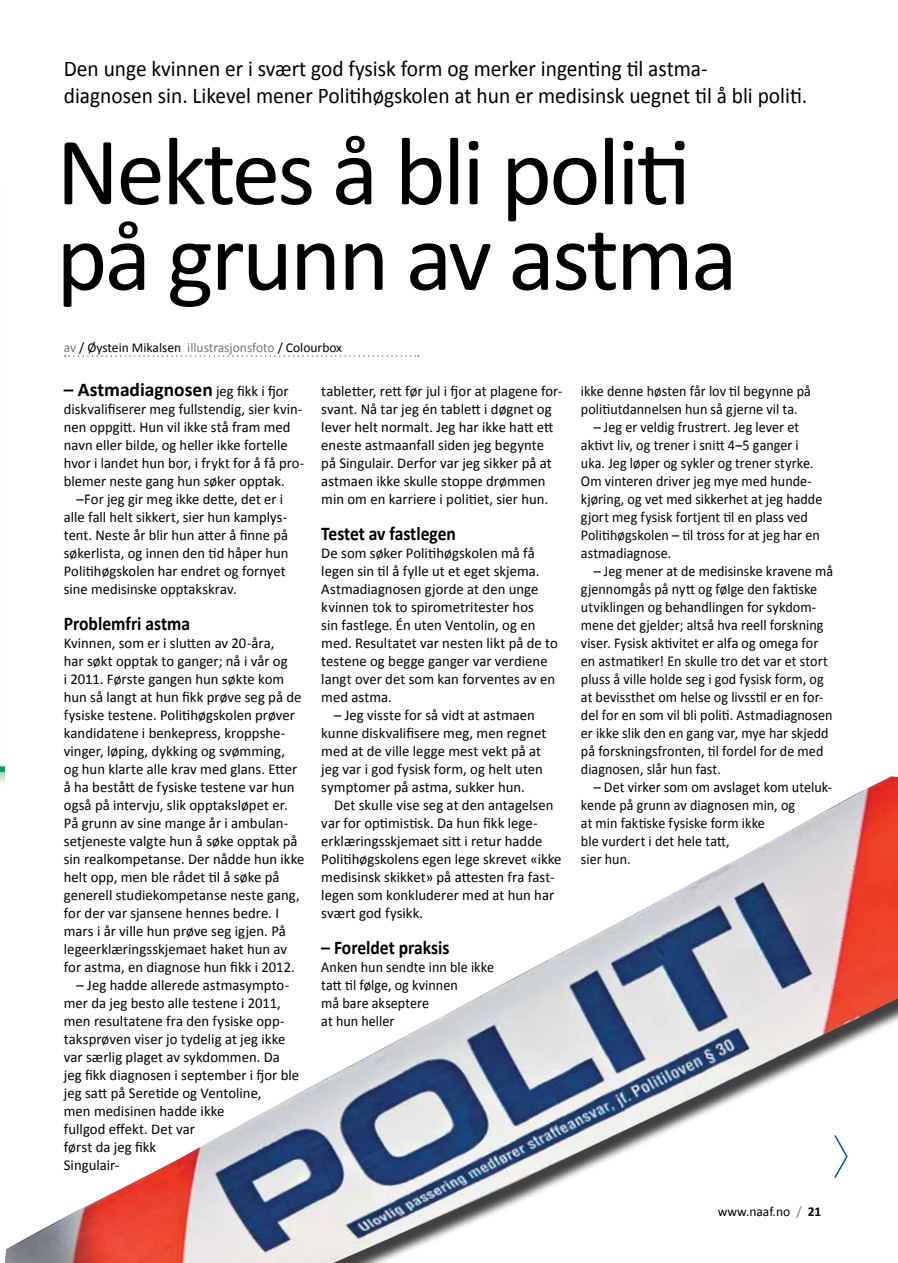
<style>
.page{position:relative;width:898px;height:1263px;background:#fff}
.page>*{position:absolute;margin:0;border:0;box-sizing:border-box;transform-origin:0 0}
.t1{font:97.5px/85.5px "Calibri";letter-spacing:-.03em;color:#000}
.t2{font:22.5px/27px "Calibri";color:#000;scale:.95 1}
.t3{font:700 19.5px "Calibri";color:#000;scale:.9 1}
.t4{font:700 19.5px "Calibri";color:#000}
.t5{font:15px/18px "Calibri";color:#000}
.t6{font:15px/18px "Calibri";color:#000;scale:.94 1}
.t7{font:13.5px "Calibri";color:#000}
.s1{color:#757678}
.s2{font-weight:400;font-size:15px}
.s3{font-weight:700}
</style>
<div class="page">
<hr style="left:0;top:762px;width:4px;height:23px;background:#41ad49;opacity:.75">
<svg style="left:0;top:766px;width:4px;height:6px"></svg>
<img style="left:5px;top:776px;width:892px;height:487px">
<svg style="left:65px;top:355px;width:353px;height:2px"></svg>
<svg style="left:832px;top:1133px;width:16px;height:46px"></svg>
<h2 class="t2" style="left:64px;top:56px;width:783px">Den unge kvinnen er i svært god fysisk form og merker ingenting til astma-<br>diagnosen sin. Likevel mener Politihøgskolen at hun er medisinsk uegnet til å bli politi.</h2>
<h1 class="t1" style="left:56px;top:129px;width:682px">Nektes å bli politi på grunn av astma</h1>
<p class="t7" style="left:64px;top:339px;width:280px"><span class="s1">av</span> / Øystein Mikalsen <span class="s1">illustrasjonsfoto</span> / Colourbox</p>
<p class="t5" style="left:321px;top:382px;width:242px">tabletter, rett før jul i fjor at plagene for&shy;svant. Nå tar jeg én tablett i døgnet og lever helt normalt. Jeg har ikke hatt ett eneste astmaanfall siden jeg begynte på Singulair. Derfor var jeg sikker på at astmaen ikke skulle stoppe drømmen min om en karriere i politiet, sier hun.</p>
<h3 class="t3" style="left:321px;top:521px;width:151px">Testet av fastlegen</h3>
<p class="t5" style="left:321px;top:544px;width:238px">De som søker Politihøgskolen må få legen sin til å fylle ut et eget skjema.<br>Astmadiagnosen gjorde at den unge kvinnen tok to spirometritester hos<br>sin fastlege. Én uten Ventolin, og en med. Resultatet var nesten likt på de to testene og begge ganger var verdiene langt over det som kan forventes av en med astma.</p>
<p class="t5" style="left:321px;top:706px;width:226px;text-indent:13px">– Jeg visste for så vidt at astmaen kunne diskvalifisere meg, men regnet med at de ville legge mest vekt på at jeg var i god fysisk form, og helt uten symptomer på astma, sukker hun.</p>
<p class="t5" style="left:321px;top:796px;width:242px;text-indent:13px">Det skulle vise seg at den antagelsen var for optimistisk. Da hun fikk lege&shy;erklæringsskjemaet sitt i retur hadde Politihøgskolens egen lege skrevet «ikke medisinsk skikket» på attesten fra fast&shy;legen som konkluderer med at hun har svært god fysikk.</p>
<h3 class="t3" style="left:321px;top:935px;width:144px">– Foreldet praksis</h3>
<p class="t6" style="left:321px;top:958px;width:185px">Anken hun sendte inn ble ikke tatt til følge, og kvinnen<br>må bare akseptere<br>at hun heller</p>
<h3 class="t4" style="left:64px;top:377px;width:226px">– Astmadiagnosen <span class="s2">jeg fikk i fjor</span></h3>
<p class="t5" style="left:64px;top:400px;width:242px">diskvalifiserer meg fullstendig, sier kvin&shy;nen oppgitt. Hun vil ikke stå fram med navn eller bilde, og heller ikke fortelle hvor i landet hun bor, i frykt for å få pro&shy;blemer neste gang hun søker opptak.</p>
<p class="t5" style="left:64px;top:490px;width:226px;text-indent:13px">–For jeg gir meg ikke dette, det er i alle fall helt sikkert, sier hun kamplys&shy;tent. Neste år blir hun atter å finne på søkerlista, og innen den tid håper hun Politihøgskolen har endret og fornyet sine medisinske opptakskrav.</p>
<h3 class="t3" style="left:64px;top:611px;width:142px">Problemfri astma</h3>
<p class="t5" style="left:64px;top:634px;width:242px">Kvinnen, som er i slutten av 20-åra,<br>har søkt opptak to ganger; nå i vår og<br>i 2011. Første gangen hun søkte kom hun så langt at hun fikk prøve seg på de fysiske testene. Politihøgskolen prøver kandidatene i benkepress, kroppshe&shy;vinger, løping, dykking og svømming,<br>og hun klarte alle krav med glans. Etter å ha bestått de fysiske testene var hun også på intervju, slik opptaksløpet er.<br>På grunn av sine mange år i ambulan&shy;setjeneste valgte hun å søke opptak på sin realkompetanse. Der nådde hun ikke helt opp, men ble rådet til å søke på generell studiekompetanse neste gang, for der var sjansene hennes bedre. I mars i år ville hun prøve seg igjen. På legeerklæringsskjemaet haket hun av for astma, en diagnose hun fikk i 2012.</p>
<p class="t5" style="left:64px;top:976px;width:237px;text-indent:13px">– Jeg hadde allerede astmasympto&shy;mer da jeg besto alle testene i 2011, men resultatene fra den fysiske opp&shy;taksprøven viser jo tydelig at jeg ikke var særlig plaget av sykdommen. Da jeg fikk diagnosen i september i fjor ble jeg satt på Seretide og Ventoline,<br>men medisinen hadde ikke<br>fullgod effekt. Det var<br>først da jeg fikk<br>Singulair-</p>
<p class="t6" style="left:580px;top:382px;width:246px">ikke denne høsten får lov til begynne på politiutdannelsen hun så gjerne vil ta.</p>
<p class="t6" style="left:580px;top:418px;width:258px;text-indent:13px">– Jeg er veldig frustrert. Jeg lever et aktivt liv, og trener i snitt 4–5 ganger i uka. Jeg løper og sykler og trener styrke.<br>Om vinteren driver jeg mye med hunde&shy;kjøring, og vet med sikkerhet at jeg hadde gjort meg fysisk fortjent til en plass ved Politihøgskolen – til tross for at jeg har en astmadiagnose.</p>
<p class="t6" style="left:580px;top:562px;width:270px;text-indent:13px">– Jeg mener at de medisinske kravene må gjennomgås på nytt og følge den faktiske utviklingen og behandlingen for sykdom&shy;mene det gjelder; altså hva reell forskning viser. Fysisk aktivitet er alfa og omega for en astmatiker! En skulle tro det var et stort pluss å ville holde seg i god fysisk form, og at bevissthet om helse og livsstil er en for&shy;del for en som vil bli politi. Astmadiagnosen er ikke slik den en gang var, mye har skjedd på forskningsfronten, til fordel for de med diagnosen, slår hun fast.</p>
<p class="t6" style="left:580px;top:778px;width:269px;text-indent:13px">– Det virker som om avslaget kom uteluk&shy;kende på grunn av diagnosen min, og<br>at min faktiske fysiske form ikke<br>ble vurdert i det hele tatt,<br>sier hun.</p>
<p class="t7" style="left:717px;top:1203px;width:105px">www.naaf.no <span class="s1">/</span> <span class="s3">21</span></p>
</div>
